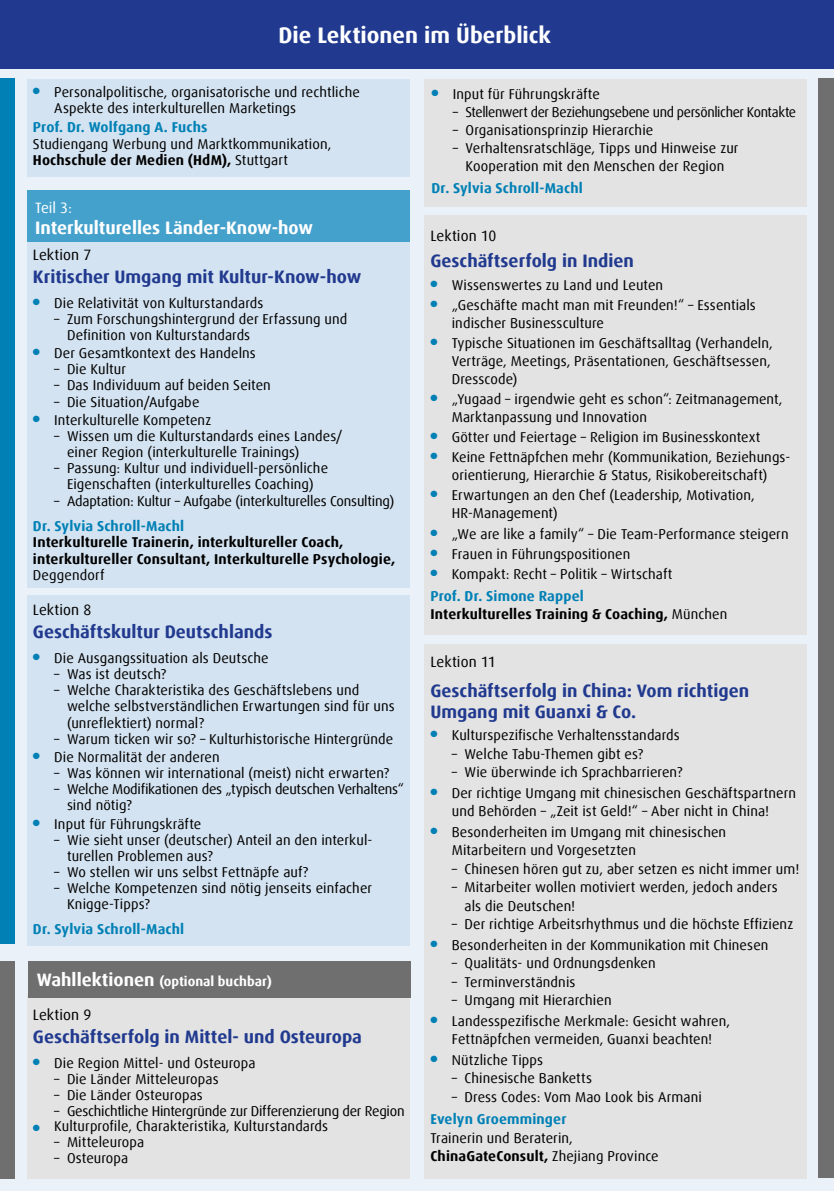
<style>
.page{position:relative;width:834px;height:1191px;background:#fff}
.page>*{position:absolute;margin:0;border:0;box-sizing:border-box;transform-origin:0 0}
.t1{font:700 22.5px "Dax Offc";color:#fff}
.t2{font:700 18px/21px "Dax Offc";color:#213a8f}
.t3{font:700 18px "Dax Offc";color:#fff}
.t4{font:15px "Dax Offc";color:#000}
.t5{font:15px "Dax Offc";color:#fff}
.t6{font:14.25px/16.2px "Dax Offc";letter-spacing:.005em;color:#000}
.t7{font:700 14.25px/16.5px "Dax Offc";letter-spacing:.01em;color:#000}
.t8{font:14.25px "Dax Offc";letter-spacing:-.015em;color:#000}
.t9{font:700 14.25px "Dax Offc";letter-spacing:.01em;color:#0080b5}
.t10{font:14.25px/16.2px "Dax Offc";letter-spacing:-.02em;color:#000}
.t11{font:14.25px "Dax Offc";letter-spacing:-.025em;color:#000}
.t12{font:700 13.5px "Dax Offc";color:#fff}
.s1{font-weight:700}
.s2{font-size:18px}
.s3{color:#0080b5}
.s4{font-weight:700;color:#0080b5}
.s5{font-weight:400}
</style>
<div class="page">
<div style="left:0;top:64px;width:833px;height:1127px;background:#eaf1f9"></div>
<div style="left:817px;top:79px;width:16px;height:1099px;background:#706f6f"></div>
<div style="left:0;top:0;width:833px;height:68px;background:#213a8f"></div>
<div style="left:27px;top:232px;width:382px;height:356px;background:#d4e3f1"></div>
<div style="left:27px;top:994px;width:382px;height:184px;background:#e3e3e3"></div>
<div style="left:27px;top:191px;width:382px;height:51px;background:#44a1cc"></div>
<div style="left:27px;top:79px;width:382px;height:97px;background:#d4e3f1"></div>
<div style="left:27px;top:595px;width:382px;height:350px;background:#d4e3f1"></div>
<div style="left:424px;top:79px;width:382px;height:127px;background:#e3e3e3"></div>
<div style="left:424px;top:215px;width:382px;height:420px;background:#e3e3e3"></div>
<div style="left:424px;top:644px;width:382px;height:534px;background:#e3e3e3"></div>
<div style="left:28px;top:961px;width:383px;height:36px;background:#706f6f"></div>
<div style="left:0;top:79px;width:15px;height:865px;background:#0080b5"></div>
<div style="left:0;top:961px;width:15px;height:217px;background:#706f6f"></div>
<h1 class="t1" style="left:278px;top:21px;width:274px">Die Lektionen im Überblick</h1>
<p class="t6" style="left:54px;top:84px;width:307px;text-indent:-21px"><sup>●</sup> Personalpolitische, organisatorische und rechtliche<br>Aspekte des interkulturellen Marketings</p>
<p class="t9" style="left:33px;top:118px;width:176px">Prof. Dr. Wolfgang A. Fuchs</p>
<p class="t6" style="left:33px;top:135px;width:300px">Studiengang Werbung und Marktkommunikation,<br><span class="s1">Hochschule der Medien (HdM),</span> Stuttgart</p>
<p class="t5" style="left:35px;top:198px;width:38px">Teil 3:</p>
<p class="t3" style="left:35px;top:216px;width:279px">Interkulturelles Länder-Know-how</p>
<p class="t4" style="left:33px;top:245px;width:60px">Lektion 7</p>
<p class="t2" style="left:33px;top:266px;width:330px">Kritischer Umgang mit Kultur-Know-how</p>
<p class="t6" style="left:33px;top:295px;width:232px"><sup>●</sup> Die Relativität von Kulturstandards</p>
<p class="t6" style="left:67px;top:311px;width:282px;text-indent:-13px">– Zum Forschungshintergrund der Erfassung und<br>Definition von Kulturstandards</p>
<p class="t6" style="left:33px;top:345px;width:224px"><sup>●</sup> Der Gesamtkontext des Handelns</p>
<p class="t6" style="left:54px;top:361px;width:73px">– Die Kultur</p>
<p class="t6" style="left:54px;top:377px;width:218px">– Das Individuum auf beiden Seiten</p>
<p class="t6" style="left:54px;top:394px;width:147px">– Die Situation/Aufgabe</p>
<p class="t6" style="left:33px;top:412px;width:180px"><sup>●</sup> Interkulturelle Kompetenz</p>
<p class="t6" style="left:67px;top:428px;width:277px;text-indent:-13px">– Wissen um die Kulturstandards eines Landes/ einer Region (interkulturelle Trainings)</p>
<p class="t6" style="left:54px;top:460px;width:275px;text-align:center">– Passung: Kultur und individuell-persönliche<br>Eigenschaften (interkulturelles Coaching)</p>
<p class="t8" style="left:54px;top:492px;width:342px">– Adaptation: Kultur – Aufgabe (interkulturelles Consulting)</p>
<p class="t9" style="left:33px;top:517px;width:153px">Dr. Sylvia Schroll-Machl</p>
<p class="t7" style="left:33px;top:534px;width:363px">Interkulturelle Trainerin, interkultureller Coach, interkultureller Consultant, Interkulturelle Psychologie,</p>
<p class="t6" style="left:33px;top:567px;width:73px">Deggendorf</p>
<p class="t4" style="left:33px;top:600px;width:60px">Lektion 8</p>
<p class="t2" style="left:33px;top:622px;width:241px">Geschäftskultur Deutschlands</p>
<p class="t6" style="left:33px;top:650px;width:237px"><sup>●</sup> Die Ausgangssituation als Deutsche</p>
<p class="t6" style="left:54px;top:666px;width:114px">– Was ist deutsch?</p>
<p class="t6" style="left:67px;top:682px;width:329px;text-indent:-13px">– Welche Charakteristika des Geschäftslebens und welche selbstverständlichen Erwartungen sind für uns (unreflektiert) normal?</p>
<p class="t6" style="left:54px;top:731px;width:340px">– Warum ticken wir so? – Kulturhistorische Hintergründe</p>
<p class="t6" style="left:33px;top:749px;width:188px"><sup>●</sup> Die Normalität der anderen</p>
<p class="t6" style="left:54px;top:765px;width:336px">– Was können wir international (meist) nicht erwarten?</p>
<p class="t10" style="left:67px;top:781px;width:338px;text-indent:-13px">– Welche Modifikationen des „typisch deutschen Verhaltens“ sind nötig?</p>
<p class="t6" style="left:33px;top:815px;width:170px"><sup>●</sup> Input für Führungskräfte</p>
<p class="t6" style="left:67px;top:832px;width:307px;text-indent:-13px">– Wie sieht unser (deutscher) Anteil an den interkul&shy;turellen Problemen aus?</p>
<p class="t6" style="left:54px;top:864px;width:255px">– Wo stellen wir uns selbst Fettnäpfe auf?</p>
<p class="t6" style="left:67px;top:880px;width:306px;text-indent:-13px">– Welche Kompetenzen sind nötig jenseits einfacher<br>Knigge-Tipps?</p>
<p class="t9" style="left:33px;top:920px;width:153px">Dr. Sylvia Schroll-Machl</p>
<p class="t12" style="left:37px;top:972px;width:236px"><span class="s2">Wahllektionen</span> (optional buchbar)</p>
<p class="t4" style="left:33px;top:1005px;width:60px">Lektion 9</p>
<p class="t2" style="left:33px;top:1026px;width:330px">Geschäftserfolg in Mittel- und Osteuropa</p>
<p class="t6" style="left:33px;top:1054px;width:224px"><sup>●</sup> Die Region Mittel- und Osteuropa</p>
<p class="t6" style="left:54px;top:1070px;width:166px">– Die Länder Mitteleuropas</p>
<p class="t6" style="left:54px;top:1087px;width:150px">– Die Länder Osteuropas</p>
<p class="t8" style="left:54px;top:1102px;width:352px">– Geschichtliche Hintergründe zur Differenzierung der Region</p>
<p class="t6" style="left:33px;top:1118px;width:296px"><span class="s3">●</span> Kulturprofile, Charakteristika, Kulturstandards</p>
<p class="t6" style="left:54px;top:1134px;width:91px">– Mitteleuropa</p>
<p class="t6" style="left:54px;top:1150px;width:76px">– Osteuropa</p>
<p class="t6" style="left:431px;top:86px;width:170px"><sup>●</sup> Input für Führungskräfte</p>
<p class="t11" style="left:452px;top:103px;width:345px">– Stellenwert der Beziehungsebene und persönlicher Kontakte</p>
<p class="t6" style="left:452px;top:122px;width:202px">– Organisationsprinzip Hierarchie</p>
<p class="t6" style="left:452px;top:139px;width:287px;line-height:18px;text-align:center">– Verhaltensratschläge, Tipps und Hinweise zur<br>Kooperation mit den Menschen der Region</p>
<p class="t9" style="left:431px;top:179px;width:153px">Dr. Sylvia Schroll-Machl</p>
<p class="t4" style="left:430px;top:226px;width:67px">Lektion 10</p>
<p class="t2" style="left:430px;top:251px;width:205px">Geschäftserfolg in Indien</p>
<p class="t6" style="left:430px;top:277px;width:234px"><sup>●</sup> Wissenswertes zu Land und Leuten</p>
<p class="t6" style="left:451px;top:296px;width:305px;line-height:18px;text-indent:-21px"><sup>●</sup> „Geschäfte macht man mit Freunden!“ – Essentials indischer Businessculture</p>
<p class="t6" style="left:451px;top:334px;width:322px;line-height:18px;text-indent:-21px"><sup>●</sup> Typische Situationen im Geschäftsalltag (Verhandeln,<br>Verträge, Meetings, Präsentationen, Geschäftsessen,<br>Dresscode)</p>
<p class="t6" style="left:451px;top:390px;width:332px;line-height:18px;text-indent:-21px"><sup>●</sup> „Yugaad – irgendwie geht es schon“: Zeitmanagement,<br>Marktanpassung und Innovation</p>
<p class="t6" style="left:430px;top:429px;width:331px"><sup>●</sup> Götter und Feiertage – Religion im Businesskontext</p>
<p class="t6" style="left:430px;top:448px;width:361px;line-height:18px;text-align:center"><sup>●</sup> Keine Fettnäpfchen mehr (Kommunikation, Beziehungs&shy;orientierung, Hierarchie &amp; Status, Risikobereitschaft)</p>
<p class="t6" style="left:451px;top:486px;width:304px;line-height:18px;text-indent:-21px"><sup>●</sup> Erwartungen an den Chef (Leadership, Motivation,<br>HR-Management)</p>
<p class="t6" style="left:430px;top:526px;width:359px"><sup>●</sup> „We are like a family“ – Die Team-Performance steigern</p>
<p class="t6" style="left:430px;top:546px;width:201px"><sup>●</sup> Frauen in Führungspositionen</p>
<p class="t6" style="left:430px;top:563px;width:243px;line-height:22.2px"><sup>●</sup> Kompakt: Recht – Politik – Wirtschaft<br><span class="s4">Prof. Dr. Simone Rappel</span></p>
<p class="t7" style="left:430px;top:606px;width:298px">Interkulturelles Training &amp; Coaching, <span class="s5">München</span></p>
<p class="t4" style="left:430px;top:652px;width:67px">Lektion 11</p>
<p class="t2" style="left:430px;top:680px;width:320px">Geschäftserfolg in China: Vom richtigen<br>Umgang mit Guanxi &amp; Co.</p>
<p class="t6" style="left:430px;top:727px;width:251px"><sup>●</sup> Kulturspezifische Verhaltensstandards</p>
<p class="t6" style="left:451px;top:746px;width:193px">– Welche Tabu-Themen gibt es?</p>
<p class="t6" style="left:451px;top:764px;width:232px">– Wie überwinde ich Sprachbarrieren?</p>
<p class="t6" style="left:430px;top:784px;width:367px;line-height:18.5px;text-align:center"><sup>●</sup> Der richtige Umgang mit chinesischen Geschäftspartnern und Behörden – „Zeit ist Geld!“ – Aber nicht in China!</p>
<p class="t6" style="left:451px;top:823px;width:276px;line-height:18.5px;text-indent:-21px"><sup>●</sup> Besonderheiten im Umgang mit chinesischen<br>Mitarbeitern und Vorgesetzten</p>
<p class="t6" style="left:451px;top:861px;width:349px">– Chinesen hören gut zu, aber setzen es nicht immer um!</p>
<p class="t6" style="left:464px;top:878px;width:315px;line-height:18.5px;text-indent:-13px">– Mitarbeiter wollen motiviert werden, jedoch anders als die Deutschen!</p>
<p class="t6" style="left:451px;top:916px;width:343px">– Der richtige Arbeitsrhythmus und die höchste Effizienz</p>
<p class="t6" style="left:430px;top:936px;width:339px"><sup>●</sup> Besonderheiten in der Kommunikation mit Chinesen</p>
<p class="t6" style="left:451px;top:955px;width:205px">– Qualitäts- und Ordnungsdenken</p>
<p class="t6" style="left:451px;top:973px;width:125px">– Terminverständnis</p>
<p class="t6" style="left:451px;top:992px;width:161px">– Umgang mit Hierarchien</p>
<p class="t6" style="left:430px;top:1011px;width:301px;line-height:18.5px;text-align:center"><sup>●</sup> Landesspezifische Merkmale: Gesicht wahren,<br>Fettnäpfchen vermeiden, Guanxi beachten!</p>
<p class="t6" style="left:430px;top:1051px;width:114px"><sup>●</sup> Nützliche Tipps</p>
<p class="t6" style="left:451px;top:1070px;width:142px">– Chinesische Banketts</p>
<p class="t6" style="left:451px;top:1088px;width:251px">– Dress Codes: Vom Mao Look bis Armani</p>
<p class="t9" style="left:430px;top:1110px;width:137px">Evelyn Groemminger</p>
<p class="t6" style="left:430px;top:1128px;width:230px;line-height:18.5px">Trainerin und Beraterin,<br><span class="s1">ChinaGateConsult,</span> Zhejiang Province</p>
</div>
